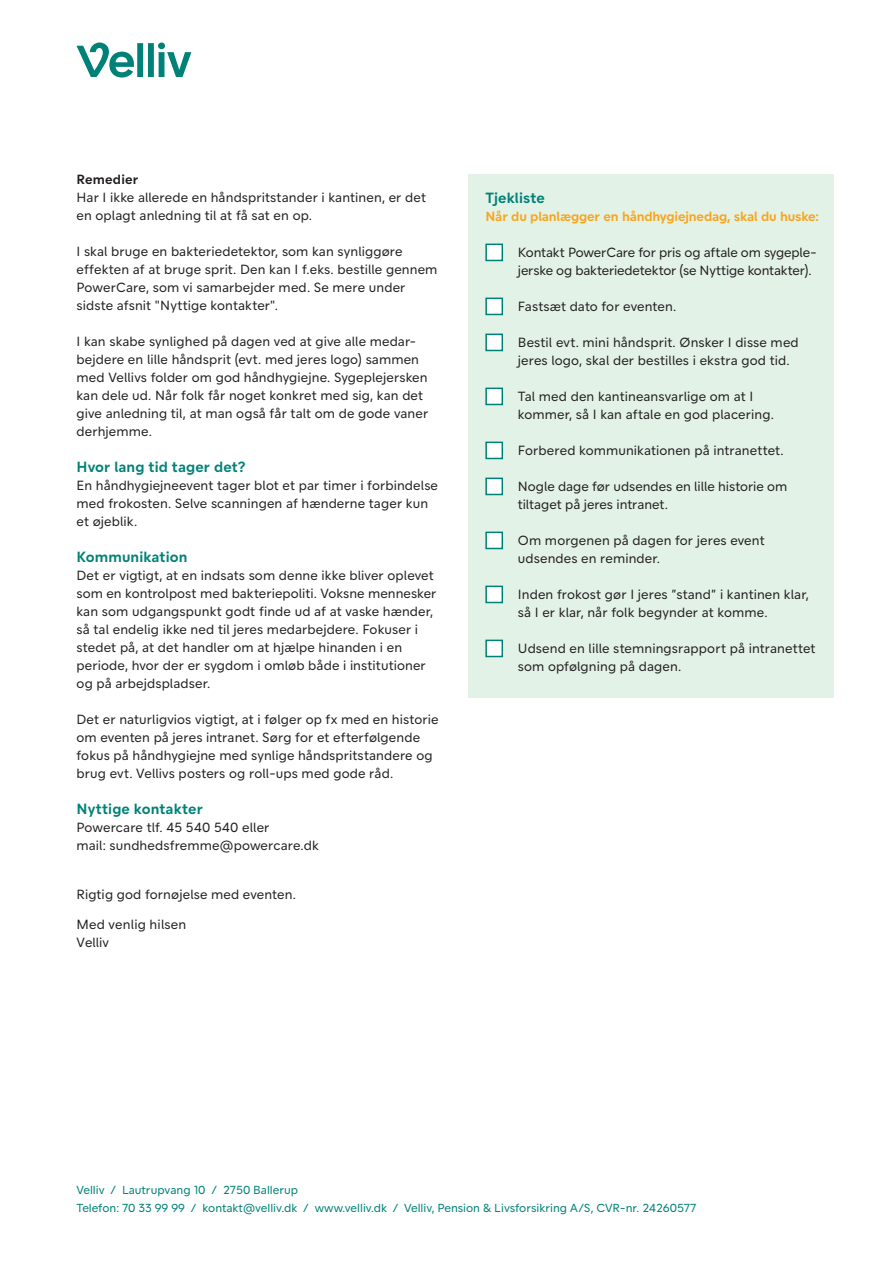
<style>
.page{position:relative;width:893px;height:1263px;background:#fff}
.page>*{position:absolute;margin:0;border:0;box-sizing:border-box;transform-origin:0 0}
.t1{font:700 15px "Velliv";letter-spacing:.005em;color:#008177}
.t2{font:13.5px/18px "Velliv";letter-spacing:.005em;color:#231f20}
.t3{font:13.5px/18px "Velliv";letter-spacing:-.015em;color:#231f20}
.t4{font:700 13.5px "Velliv";letter-spacing:-.01em;color:#f9a51b}
.t5{font:700 13.5px "Velliv";letter-spacing:.015em;color:#231f20}
.t6{font:12px/18px "KP Sans";color:#008177}
</style>
<div class="page">
<div style="left:468px;top:174px;width:365px;height:523px;background:#e3f2e7"></div>
<div style="left:485px;top:244px;width:18px;height:17px;background:#fff;border:2px solid #008177"></div>
<div style="left:485px;top:298px;width:18px;height:17px;background:#fff;border:2px solid #008177"></div>
<div style="left:485px;top:334px;width:18px;height:17px;background:#fff;border:2px solid #008177"></div>
<div style="left:485px;top:388px;width:18px;height:17px;background:#fff;border:2px solid #008177"></div>
<div style="left:485px;top:442px;width:18px;height:17px;background:#fff;border:2px solid #008177"></div>
<div style="left:485px;top:478px;width:18px;height:17px;background:#fff;border:2px solid #008177"></div>
<div style="left:485px;top:532px;width:18px;height:17px;background:#fff;border:2px solid #008177"></div>
<div style="left:485px;top:586px;width:18px;height:17px;background:#fff;border:2px solid #008177"></div>
<div style="left:485px;top:640px;width:18px;height:17px;background:#fff;border:2px solid #008177"></div>
<svg style="left:77px;top:42px;width:114px;height:36px"></svg>
<p class="t5" style="left:77px;top:168px;width:63px">Remedier</p>
<p class="t2" style="left:77px;top:188px;width:351px">Har I ikke allerede en håndspritstander i kantinen, er det en oplagt anledning til at få sat en op.</p>
<p class="t2" style="left:77px;top:242px;width:362px">I skal bruge en bakteriedetektor, som kan synliggøre effekten af at bruge sprit. Den kan I f.eks. bestille gennem PowerCare, som vi samarbejder med. Se mere under sidste afsnit "Nyttige kontakter".</p>
<p class="t2" style="left:77px;top:332px;width:353px">I kan skabe synlighed på dagen ved at give alle medar - bejdere en lille håndsprit (evt. med jeres logo) sammen med Vellivs folder om god håndhygiejne. Sygeplejersken kan dele ud. Når folk får noget konkret med sig, kan det give anledning til, at man også får talt om de gode vaner derhjemme.</p>
<p class="t1" style="left:77px;top:454px;width:170px">Hvor lang tid tager det?</p>
<p class="t2" style="left:77px;top:477px;width:363px">En håndhygiejneevent tager blot et par timer i forbindelse med frokosten. Selve scanningen af hænderne tager kun et øjeblik.</p>
<p class="t1" style="left:77px;top:544px;width:112px">Kommunikation</p>
<p class="t2" style="left:77px;top:567px;width:361px">Det er vigtigt, at en indsats som denne ikke bliver oplevet som en kontrolpost med bakteriepoliti. Voksne mennesker kan som udgangspunkt godt finde ud af at vaske hænder, så tal endelig ikke ned til jeres medarbejdere. Fokuser i stedet på, at det handler om at hjælpe hinanden i en periode, hvor der er sygdom i omløb både i institutioner og på arbejdspladser.</p>
<p class="t2" style="left:77px;top:710px;width:364px">Det er naturligvios vigtigt, at i følger op fx med en historie om eventen på jeres intranet. Sørg for et efterfølgende fokus på håndhygiejne med synlige håndspritstandere og brug evt. Vellivs posters og roll-ups med gode råd.</p>
<p class="t1" style="left:77px;top:796px;width:128px">Nyttige kontakter</p>
<p class="t2" style="left:77px;top:819px;width:244px">Powercare tlf. 45 540 540 eller<br>mail: sundhedsfremme@powercare.dk</p>
<p class="t2" style="left:77px;top:885px;width:221px">Rigtig god fornøjelse med eventen.</p>
<p class="t2" style="left:77px;top:916px;width:111px">Med venlig hilsen<br>Velliv</p>
<p class="t1" style="left:485px;top:185px;width:61px">Tjekliste</p>
<p class="t4" style="left:485px;top:205px;width:335px">Når du planlægger en håndhygiejnedag, skal du huske:</p>
<p class="t3" style="left:518px;top:243px;width:300px">Kontakt PowerCare for pris og aftale om sygeple&shy;jerske og bakteriedetektor (se Nyttige kontakter).</p>
<p class="t2" style="left:518px;top:297px;width:160px">Fastsæt dato for eventen.</p>
<p class="t2" style="left:518px;top:333px;width:282px">Bestil evt. mini håndsprit. Ønsker I disse med jeres logo, skal der bestilles i ekstra god tid.</p>
<p class="t2" style="left:518px;top:387px;width:258px">Tal med den kantineansvarlige om at I kommer, så I kan aftale en god placering.</p>
<p class="t2" style="left:518px;top:441px;width:267px">Forbered kommunikationen på intranettet.</p>
<p class="t2" style="left:518px;top:477px;width:271px">Nogle dage før udsendes en lille historie om tiltaget på jeres intranet.</p>
<p class="t2" style="left:518px;top:531px;width:248px">Om morgenen på dagen for jeres event udsendes en reminder.</p>
<p class="t2" style="left:518px;top:585px;width:292px">Inden frokost gør I jeres ”stand” i kantinen klar, så I er klar, når folk begynder at komme.</p>
<p class="t2" style="left:518px;top:639px;width:299px">Udsend en lille stemningsrapport på intranettet som opfølgning på dagen.</p>
<p class="t6" style="left:77px;top:1180px;width:622px">Velliv / Lautrupvang 10 / 2750 Ballerup<br>Telefon: 70 33 99 99 / kontakt@velliv.dk / www.velliv.dk / Velliv, Pension &amp; Livsforsikring A/S, CVR-nr. 24260577</p>
</div>
